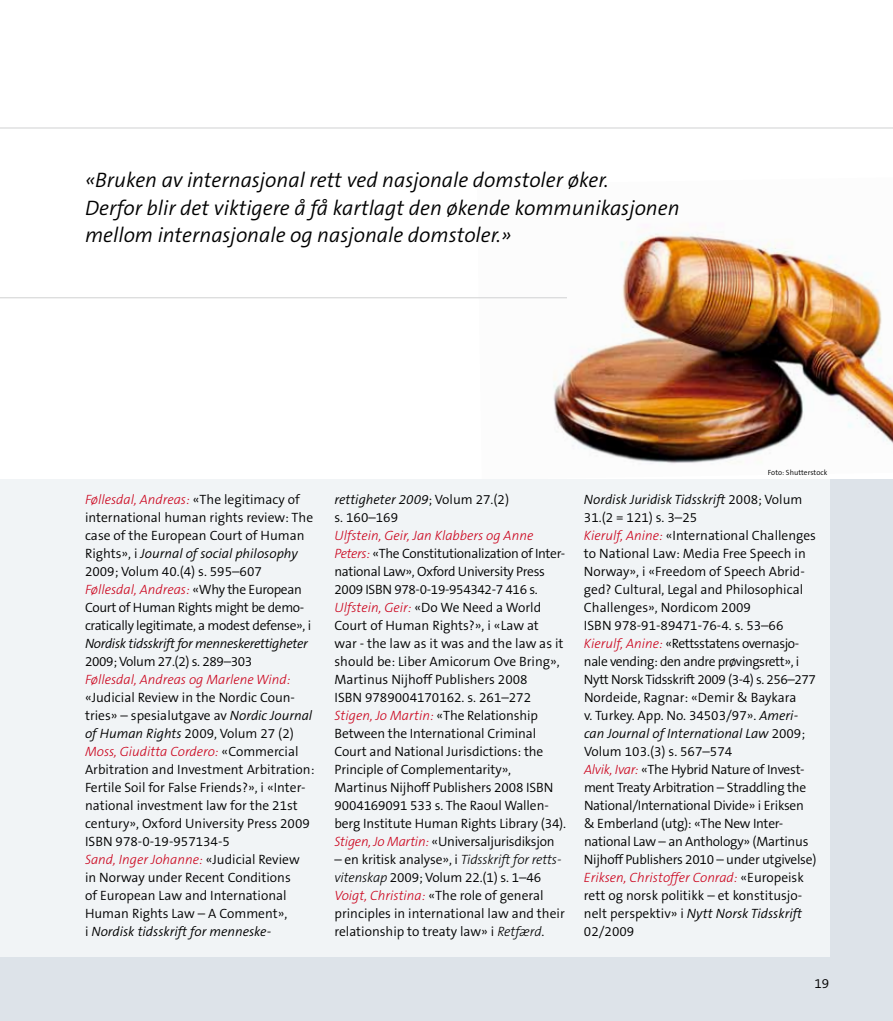
<style>
.page{position:relative;width:893px;height:1021px;background:#fff}
.page>*{position:absolute;margin:0;border:0;box-sizing:border-box;transform-origin:0 0}
.t1{font:italic 300 21px/27px "The Sans B4";color:#000}
.t2{font:300 13.5px/18px "The Sans B4";letter-spacing:-.01em;color:#000}
.t3{font:italic 300 13.5px "The Sans B3";color:#cb021b}
.t4{font:italic 300 13.5px "The Sans B4";letter-spacing:-.025em;color:#000}
.t5{font:300 7.5px "The Sans B4";color:#000}
.s1{font-family:"The Sans B4";font-style:normal;color:#000}
.s2{font-style:italic}
.s3{font-family:"The Sans B3";font-style:italic;color:#cb021b}
.s4{font-family:"The Sans B3";font-style:italic}
</style>
<div class="page">
<img style="left:477px;top:233px;width:416px;height:231px">
<div style="left:0;top:479px;width:893px;height:541px;background:#dde3e9"></div>
<div style="left:0;top:479px;width:829px;height:478px;background:#f1f4f6"></div>
<hr style="left:0;top:297px;width:567px;height:1px;background:#d0d1d2">
<hr style="left:0;top:128px;width:893px;height:1px;background:#d0d1d2">
<h1 class="t1" style="left:85px;top:167px;width:596px">«Bruken av internasjonal rett ved nasjonale domstoler øker.<br>Derfor blir det viktigere å få kartlagt den økende kommunikasjonen mellom internasjonale og nasjonale domstoler.»</h1>
<p class="t5" style="left:768px;top:469px;width:61px">Foto: Shutterstock</p>
<p class="t3" style="left:85px;top:492px;width:216px">Føllesdal, Andreas: <span class="s1">«The legitimacy of</span></p>
<p class="t2" style="left:85px;top:509px;width:230px">international human rights review: The case of the European Court of Human Rights», i <span class="s2">Journal of social philosophy </span>2009; Volum 40.(4) s. 595–607</p>
<p class="t3" style="left:85px;top:582px;width:218px">Føllesdal, Andreas: <span class="s1">«Why the European</span></p>
<p class="t2" style="left:85px;top:599px;width:228px">Court of Human Rights might be demo&shy;cratically legitimate, a modest defense», i</p>
<p class="t4" style="left:85px;top:636px;width:224px">Nordisk tidsskrift for menneskerettigheter</p>
<p class="t2" style="left:85px;top:653px;width:169px">2009; Volum 27.(2) s. 289–303</p>
<p class="t3" style="left:85px;top:672px;width:207px">Føllesdal, Andreas og Marlene Wind:</p>
<p class="t2" style="left:85px;top:689px;width:229px">«Judicial Review in the Nordic Coun&shy;tries» – spesialutgave av <span class="s2">Nordic Journal of Human Rights</span> 2009, Volum 27 (2)</p>
<p class="t3" style="left:85px;top:744px;width:215px">Moss, Giuditta Cordero: <span class="s1">«Commercial</span></p>
<p class="t2" style="left:85px;top:761px;width:231px">Arbitration and I nvestment Arbitration:<br>Fertile Soil for False Friends?», i «I nter&shy;national investment law for the 21st century», Oxford University Press 2009<br>ISBN 978-0-19-957134-5</p>
<p class="t3" style="left:85px;top:852px;width:216px">Sand, Inger Johanne: <span class="s1">«Judicial Review</span></p>
<p class="t2" style="left:85px;top:869px;width:207px">in Norway under Recent Conditions of European Law and I nternational Human Rights Law – A Comment», i <span class="s2">Nordisk tidsskrift for menneske-</span></p>
<p class="t2" style="left:334px;top:491px;width:176px"><span class="s2">rettigheter 2009</span>; Volum 27.(2) s. 160–169</p>
<p class="t3" style="left:334px;top:528px;width:200px">Ulfstein, Geir, Jan Klabbers og Anne</p>
<p class="t2" style="left:334px;top:545px;width:232px"><span class="s3">Peters:</span> «The Constitutionalization of I nter&shy;national Law», Oxford University Press 2009 IS BN 978-0-19-954342-7 416 s.<br><span class="s3">Ulfstein, Geir:</span> «Do We N eed a World Court of Human Rights?», i «Law at<br>war - the law as it was and the law as it should be: Liber Amicorum Ove Bring», Martinus N ijhoff Publishers 2008<br>ISBN 9789004170162. s. 261–272</p>
<p class="t3" style="left:334px;top:708px;width:205px">Stigen, Jo Martin: <span class="s1">«The Relationship</span></p>
<p class="t2" style="left:334px;top:725px;width:233px">Between the I nternational Criminal Court and National Jurisdictions: the Principle of Complementarity», Martinus N ijhoff Publishers 2008 ISBN 9004169091 533 s. The Raoul Wallen&shy;berg I nstitute Human Rights Library (34).<br><span class="s3">Stigen, Jo Martin:</span> «Universaljurisdiksjon</p>
<p class="t2" style="left:334px;top:851px;width:232px">– en kritisk analyse», i <span class="s4">Tidsskrift for retts&shy;vitenskap</span> 2009; Volum 22.(1) s. 1–46<br><span class="s3">Voigt, Christina:</span> «The role of general principles in international law and their relationship to treaty law» i <span class="s4">Retfærd</span>.</p>
<p class="t2" style="left:584px;top:491px;width:234px"><span class="s2">Nordisk Juridisk Tidsskrift</span> 2008; Volum 31.(2 = 121) s. 3–25<br><span class="s3">Kierulf, Anine:</span> «I nternational Challenges to National Law: Media Free Speech in<br>N orway», i «Freedom of Speech Abrid&shy;ged? Cultural, Legal and Philosophical Challenges», Nordicom 2009<br>IS BN 978-91-89471-76-4. s. 53–66<br><span class="s3">Kierulf, Anine:</span> «Rettsstatens overnasjo&shy;nale vending: den andre prøvingsrett», i Nytt Norsk Tidsskrift 2009 (3-4) s. 256–277<br>Nordeide, Ragnar: «Demir &amp; Baykara<br>v. Turkey. App. N o. 34503/97». <span class="s2">Ameri&shy;can Journal of International Law</span> 2009; Volum 103.(3) s. 567–574<br><span class="s3">Alvik, Ivar:</span> «The Hybrid N ature of I nvest&shy;ment Treaty Arbitration – Straddling the National/I nternational Divide» i Eriksen &amp; Emberland (utg): «The New I nter&shy;national Law – an Anthology» (Martinus<br>-N ijhoff Publishers 2010 – under utgivelse)</p>
<p class="t3" style="left:584px;top:870px;width:221px">Eriksen, Christoffer Conrad: <span class="s1">«Europeisk</span></p>
<p class="t2" style="left:584px;top:887px;width:220px;text-align:justify">rett og norsk politikk – et konstitusjo&shy;nelt perspektiv» i <span class="s2">Nytt Norsk Tidsskrift </span>02/2009</p>
<p class="t2" style="left:814px;top:975px;width:16px">19</p>
</div>
